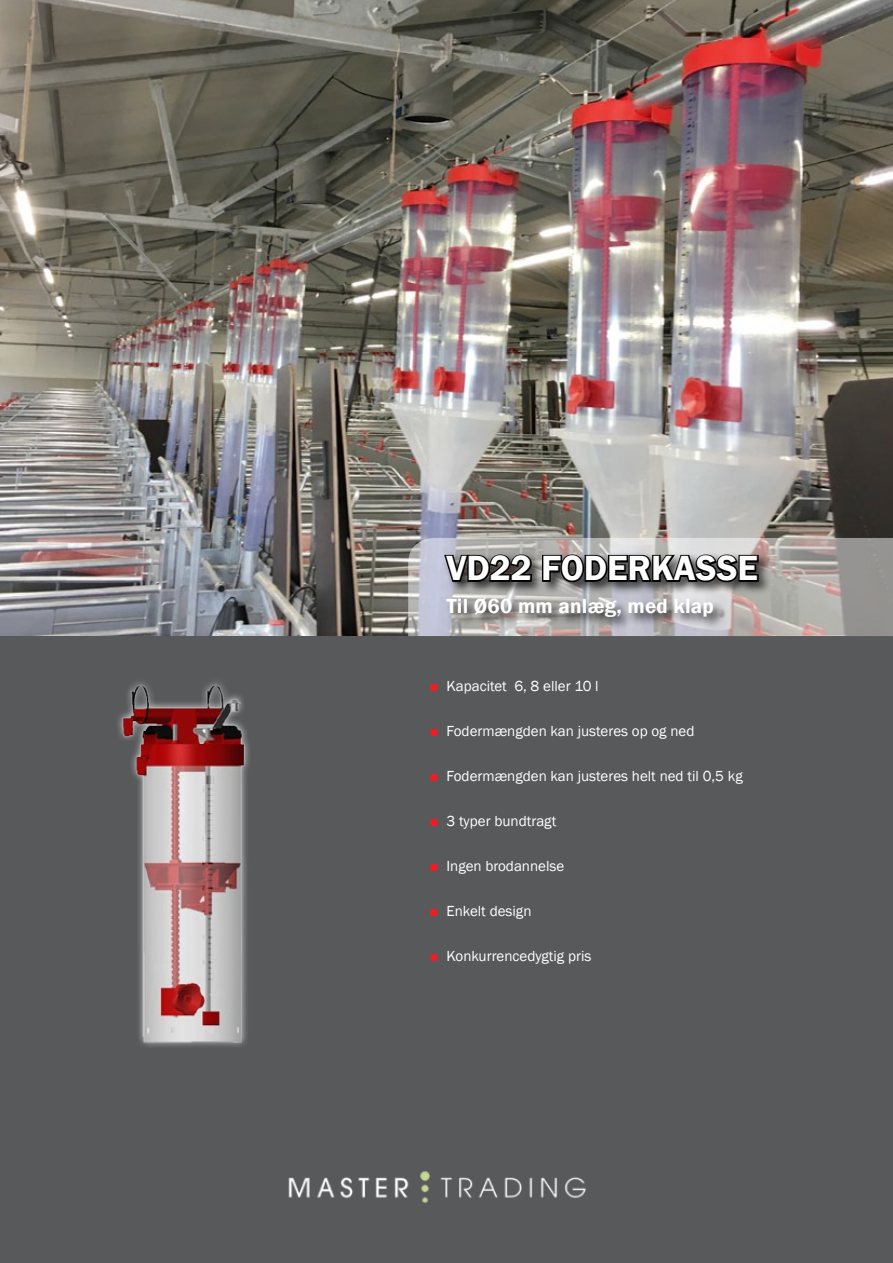
<style>
.page{position:relative;width:893px;height:1263px;background:#fff}
.page>*{position:absolute;margin:0;border:0;box-sizing:border-box;transform-origin:0 0}
.t1{font:600 36px "Franklin Gothic";color:#fff}
.t2{font:600 21px "Franklin Gothic";letter-spacing:.01em;color:#fff}
.t3{font:15px "Franklin Gothic";color:#fff}
.t4{font:15px "Franklin Gothic";color:#ed1d24}
</style>
<div class="page">
<div style="left:0;top:623px;width:893px;height:640px;background:#58595b"></div>
<img style="left:288px;top:1171px;width:298px;height:32px">
<img style="left:0;top:0;width:893px;height:636px">
<svg style="left:408px;top:538px;width:485px;height:98px;background:#b3b0af"></svg>
<div style="left:443px;top:552px;width:330px;height:79px;background:#000;opacity:.75"></div>
<svg style="left:442px;top:552px;width:92px;height:32px;background:#414041"></svg>
<svg style="left:540px;top:553px;width:220px;height:31px;background:#393838"></svg>
<img style="left:118px;top:682px;width:131px;height:365px">
<h1 class="t1" style="left:446px;top:546px;width:313px">VD22 FODERKASSE</h1>
<h2 class="t2" style="left:446px;top:593px;width:269px">TIL Ø60 MM ANLÆG, MED KLAP</h2>
<p class="t4" style="left:429px;top:677px;width:11px">■</p>
<p class="t4" style="left:429px;top:722px;width:11px">■</p>
<p class="t4" style="left:429px;top:767px;width:11px">■</p>
<p class="t4" style="left:429px;top:812px;width:11px">■</p>
<p class="t4" style="left:429px;top:857px;width:11px">■</p>
<p class="t4" style="left:429px;top:902px;width:11px">■</p>
<p class="t4" style="left:429px;top:947px;width:11px">■</p>
<p class="t3" style="left:446px;top:677px;width:154px">Kapacitet 6, 8 eller 10 l</p>
<p class="t3" style="left:446px;top:722px;width:249px">Fodermængden kan justeres op og ned</p>
<p class="t3" style="left:446px;top:767px;width:298px">Fodermængden kan justeres helt ned til 0,5 kg</p>
<p class="t3" style="left:446px;top:812px;width:111px">3 typer bundtragt</p>
<p class="t3" style="left:446px;top:857px;width:119px">Ingen brodannelse</p>
<p class="t3" style="left:446px;top:902px;width:86px">Enkelt design</p>
<p class="t3" style="left:446px;top:947px;width:146px">Konkurrencedygtig pris</p>
</div>
